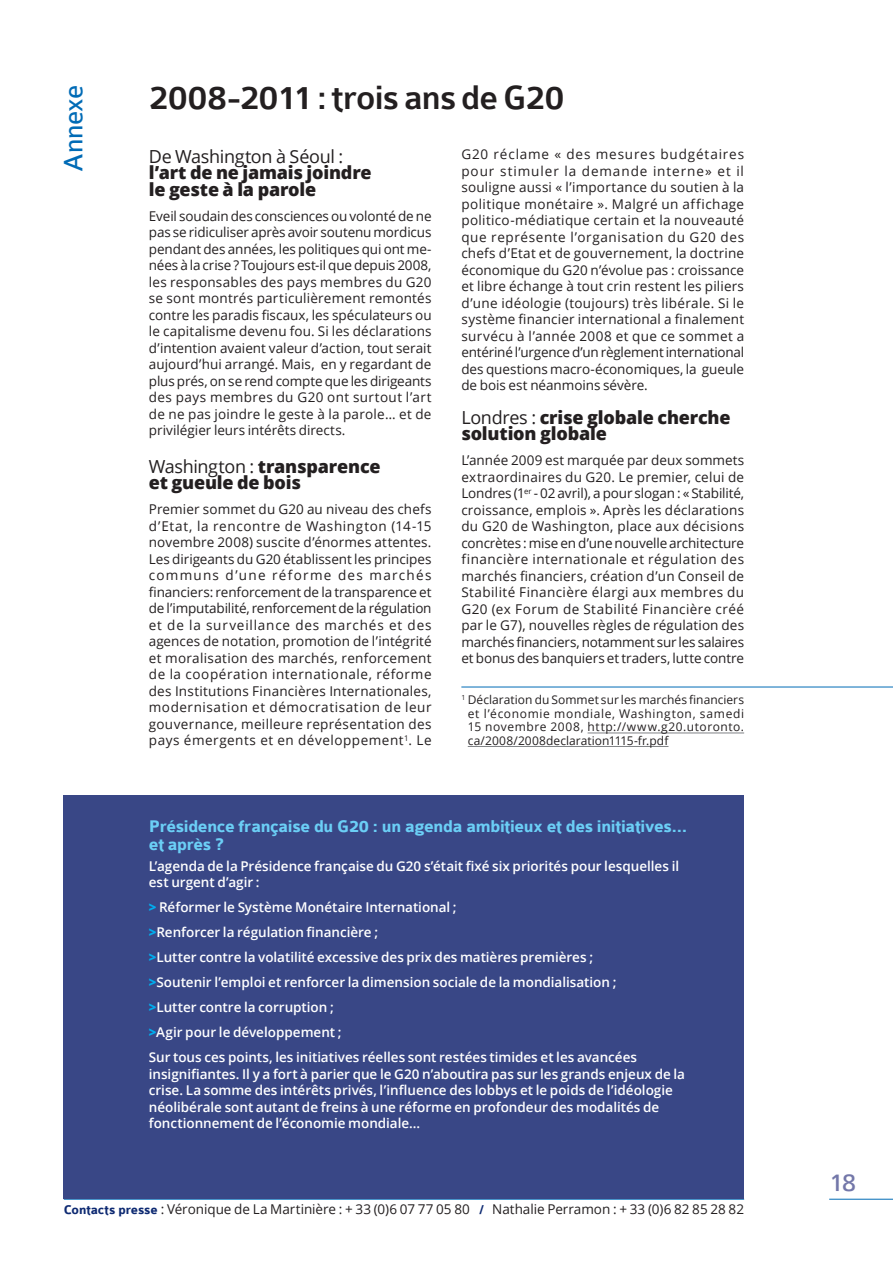
<style>
.page{position:relative;width:893px;height:1263px;background:#fff}
.page>*{position:absolute;margin:0;border:0;box-sizing:border-box;transform-origin:0 0}
.t1{font:500 36px "Colaborate";letter-spacing:-.02em;color:#231f20}
.t2{font:28.5px "Colaborate";letter-spacing:-.02em;color:#006bb6}
.t3{font:27px "Colaborate";color:#7377a9}
.t4{font:800 18px/16.5px "Open Sans";letter-spacing:-.01em;color:#231f20}
.t5{font:700 18px/18px "Colaborate";letter-spacing:-.02em;color:#6bcff6}
.t6{font:18px "Open Sans";letter-spacing:-.02em;color:#231f20}
.t7{font:13.5px/16.5px "Open Sans";color:#231f20;text-align:justify}
.t8{font:600 13.5px/25px "Open Sans";color:#fff}
.t9{font:12px/13.5px "Open Sans";letter-spacing:.015em;color:#231f20;text-align:justify}
.s1{font-weight:400}
.s2{font-weight:800;color:#00aeef}
.s3{font-family:"Colaborate";font-weight:700;color:#0e2a72}
</style>
<div class="page">
<hr style="left:64px;top:1199px;width:680px;height:1px;background:#006bb6">
<hr style="left:829px;top:1199px;width:64px;height:1px;background:#006bb6">
<div style="left:64px;top:795px;width:680px;height:404px;background:#394786"></div>
<hr style="left:588px;top:733px;width:156px;height:1px;background:#808285">
<hr style="left:468px;top:746px;width:200px;height:1px;background:#808285">
<hr style="left:461px;top:687px;width:432px;height:1px;background:#006bb6">
<h2 class="t2" style="left:59px;top:172px;width:88px;rotate:-90deg">Annexe</h2>
<h1 class="t1" style="left:149px;top:79px;width:417px">2008-2011 : trois ans de G20</h1>
<h3 class="t6" style="left:149px;top:144px;width:196px">De Washington à Séoul :</h3>
<h3 class="t4" style="left:149px;top:163px;width:224px">l’art de ne jamais joindre le geste à la parole</h3>
<p class="t7" style="left:149px;top:207px;width:284px">Eveil soudain des consciences ou volonté de ne pas se ridiculiser après avoir soutenu mordicus pendant des années, les politiques qui ont me&shy;nées à la crise ? Toujours est-il que depuis 2008, les responsables des pays membres du G20 se sont montrés particulièrement remontés contre les paradis fiscaux, les spéculateurs ou le capitalisme devenu fou. Si les déclarations d’intention avaient valeur d’action, tout serait aujourd’hui arrangé. Mais, en y regardant de plus prés, on se rend compte que les dirigeants des pays membres du G20 ont surtout l’art de ne pas joindre le geste à la parole… et de privilégier leurs intérêts directs.</p>
<h3 class="t4" style="left:149px;top:457px;width:233px"><span class="s1">Washington :</span> transparence et gueule de bois</h3>
<p class="t7" style="left:149px;top:501px;width:284px">Premier sommet du G20 au niveau des chefs d’Etat, la rencontre de Washington (14-15 novembre 2008) suscite d’énormes attentes.<br>Les dirigeants du G20 établissent les principes communs d’une réforme des marchés financiers: renforcement de la transparence et de l’imputabilité, renforcement de la régulation et de la surveillance des marchés et des agences de notation, promotion de l’intégrité et moralisation des marchés, renforcement de la coopération internationale, réforme des Institutions Financières Internationales, modernisation et démocratisation de leur gouvernance, meilleure représentation des pays émergents et en développement<sup>1</sup>. Le</p>
<p class="t7" style="left:461px;top:146px;width:284px">G20 réclame « des mesures budgétaires pour stimuler la demande interne» et il souligne aussi « l’importance du soutien à la politique monétaire ». Malgré un affichage politico-médiatique certain et la nouveauté que représente l’organisation du G20 des chefs d’Etat et de gouvernement, la doctrine économique du G20 n’évolue pas : croissance et libre échange à tout crin restent les piliers d’une idéologie (toujours) très libérale. Si le système financier international a finalement survécu à l’année 2008 et que ce sommet a entériné l’urgence d’un règlement international des questions macro-économiques, la gueule de bois est néanmoins sévère.</p>
<h3 class="t4" style="left:461px;top:408px;width:271px"><span class="s1">Londres :</span> crise globale cherche solution globale</h3>
<p class="t7" style="left:461px;top:452px;width:284px">L’année 2009 est marquée par deux sommets extraordinaires du G20. Le premier, celui de Londres (1<sup>er</sup> - 02 avril), a pour slogan : « Stabilité, croissance, emplois ». Après les déclarations du G20 de Washington, place aux décisions concrètes : mise en d’une nouvelle architecture financière internationale et régulation des marchés financiers, création d’un Conseil de Stabilité Financière élargi aux membres du G20 (ex Forum de Stabilité Financière créé par le G7), nouvelles règles de régulation des marchés financiers, notamment sur les salaires et bonus des banquiers et traders, lutte contre</p>
<p class="t9" style="left:468px;top:693px;width:278px;text-indent:-6px"><sup>1</sup> Déclaration du Sommet sur les marchés financiers et l’économie mondiale, Washington, samedi 15 novembre 2008, http://www.g20.utoronto. ca/2008/2008declaration1115-fr.pdf</p>
<h3 class="t5" style="left:149px;top:818px;width:540px">Présidence française du G20 : un agenda ambitieux et des initiatives… et après ?</h3>
<p class="t8" style="left:149px;top:857px;width:532px;line-height:16.5px">L’agenda de la Présidence française du G20 s’était fixé six priorités pour lesquelles il est urgent d’agir :</p>
<p class="t8" style="left:149px;top:894px;width:490px"><span class="s2">&gt;</span> Réformer le Système Monétaire International ;<br><span class="s2">&gt;</span>Renforcer la régulation financière ;<br><span class="s2">&gt;</span>Lutter contre la volatilité excessive des prix des matières premières ; <span class="s2">&gt;</span>Soutenir l’emploi et renforcer la dimension sociale de la mondialisation ; <span class="s2">&gt;</span>Lutter contre la corruption ;<br><span class="s2">&gt;</span>Agir pour le développement ;<br>Sur tous ces points, les initiatives réelles sont restées timides et les avancées</p>
<p class="t8" style="left:149px;top:1065px;width:538px;line-height:16.5px">insignifiantes. Il y a fort à parier que le G20 n’aboutira pas sur les grands enjeux de la crise. La somme des intérêts privés, l’influence des lobbys et le poids de l’idéologie néolibérale sont autant de freins à une réforme en profondeur des modalités de fonctionnement de l’économie mondiale…</p>
<p class="t7" style="left:64px;top:1200px;width:682px"><span class="s3">Contacts presse</span> : Véronique de La Martinière : + 33 (0)6 07 77 05 80 <span class="s3">/</span> Nathalie Perramon : + 33 (0)6 82 85 28 82</p>
<h3 class="t3" style="left:829px;top:1169px;width:28px">18</h3>
</div>
